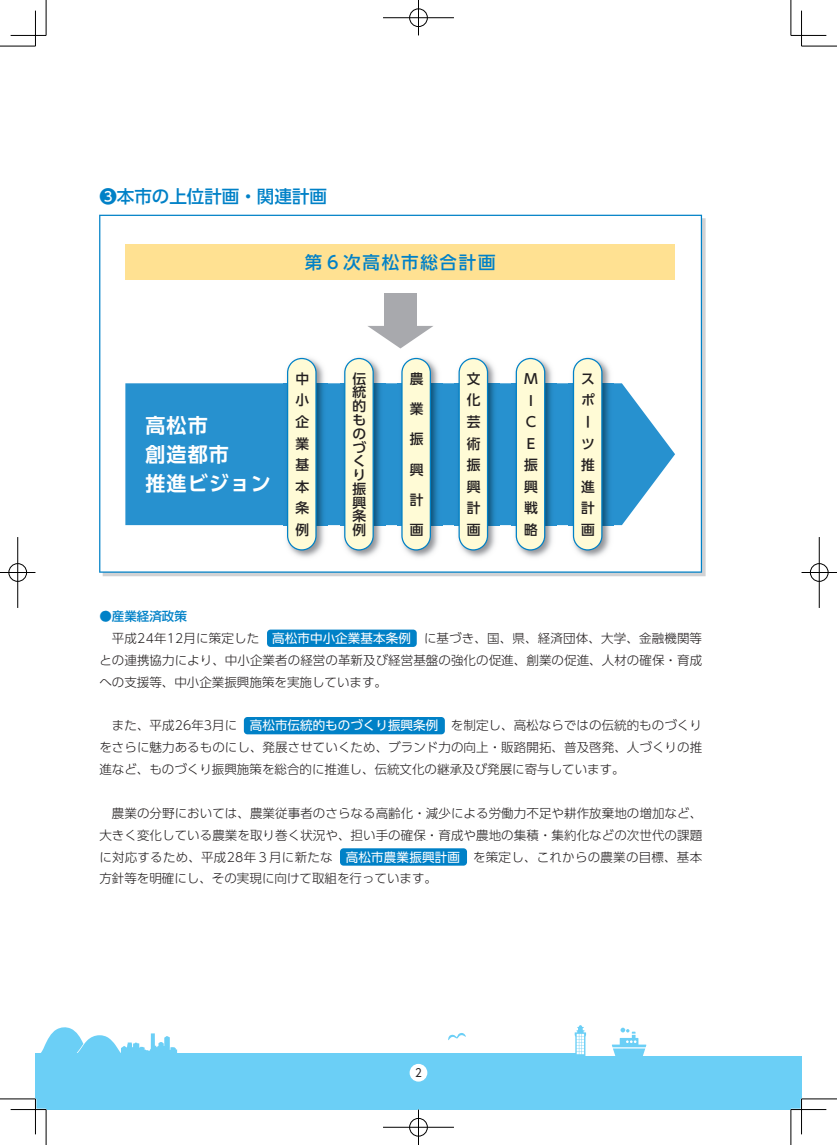
<style>
.page{position:relative;width:837px;height:1145px;background:#fff}
.page>*{position:absolute;margin:0;border:0;box-sizing:border-box;transform-origin:0 0}
.t1{font:700 20px/28.8px "UD Shin Go Pro De";letter-spacing:.05em;color:#fff}
.t2{font:500 17.5px "UD Shin Go Pro";color:#0081c7}
.t3{font:500 17.5px "UD Shin Go Pro";letter-spacing:.1em;color:#0081c7}
.t4{font:500 13.75px/21.6px "UD Shin Go Pro";color:#231f20;text-align:justify}
.t5{font:500 13.62px/13.8px "UD Shin Go Pro";color:#231f20}
.t6{font:300 12.5px/21.9px "UD Shin Go Pro";letter-spacing:.005em;color:#231f20;text-align:justify}
.t7{font:11.25px "UD Shin Go Pro";color:#231f20;scale:.9 1}
.s1{font-weight:500;color:#0081c7}
.s2{font-weight:400;color:#fff}
</style>
<div class="page">
<div style="left:35px;top:1056px;width:766px;height:53px;background:#6bcff6"></div>
<svg style="left:35px;top:1052px;width:539px;height:4px;fill:#6bcff6"></svg>
<svg style="left:448px;top:1033px;width:18px;height:7px"></svg>
<svg style="left:574px;top:1025px;width:12px;height:31px"></svg>
<svg style="left:36px;top:1027px;width:141px;height:29px"></svg>
<svg style="left:612px;top:1027px;width:34px;height:29px"></svg>
<div style="left:267px;top:629px;width:149px;height:18px;background:#0081c7;border-radius:4px"></div>
<div style="left:340px;top:848px;width:127px;height:17px;background:#0081c7;border-radius:4px"></div>
<div style="left:244px;top:717px;width:200px;height:17px;background:#0081c7;border-radius:4px"></div>
<svg style="left:99px;top:215px;width:602px;height:357px"></svg>
<div style="left:125px;top:245px;width:549px;height:35px;background:#ffe192"></div>
<svg style="left:125px;top:383px;width:549px;height:142px;background:#3a9bd3"></svg>
<img style="left:283px;top:354px;width:45px;height:207px">
<img style="left:283px;top:383px;width:45px;height:142px">
<svg style="left:287px;top:358px;width:29px;height:192px;background:#ebf1d5"></svg>
<img style="left:340px;top:354px;width:45px;height:207px">
<img style="left:340px;top:383px;width:45px;height:142px">
<svg style="left:344px;top:358px;width:29px;height:192px;background:#ebf1d5"></svg>
<img style="left:397px;top:354px;width:45px;height:207px">
<img style="left:397px;top:383px;width:45px;height:142px">
<svg style="left:401px;top:358px;width:30px;height:192px;background:#e4edd4"></svg>
<img style="left:454px;top:354px;width:45px;height:207px">
<img style="left:454px;top:383px;width:45px;height:142px">
<svg style="left:458px;top:358px;width:30px;height:192px;background:#e5eed4"></svg>
<img style="left:511px;top:354px;width:45px;height:207px">
<img style="left:511px;top:383px;width:45px;height:142px">
<svg style="left:515px;top:358px;width:30px;height:192px;background:#e5eed4"></svg>
<img style="left:568px;top:354px;width:45px;height:207px">
<img style="left:568px;top:383px;width:45px;height:142px">
<svg style="left:572px;top:358px;width:30px;height:192px;background:#e5eed4"></svg>
<svg style="left:367px;top:326px;width:66px;height:22px"></svg>
<div style="left:384px;top:293px;width:32px;height:38px;background:#a8a9ad"></div>
<div style="left:409px;top:1063px;width:18px;height:18px;background:#fff;border-radius:50%"></div>
<hr style="left:11px;top:1108px;width:35px;height:2px;background:#fff">
<hr style="left:790px;top:1108px;width:36px;height:2px;background:#fff">
<hr style="left:800px;top:1098px;width:2px;height:36px;background:#fff">
<hr style="left:0;top:46px;width:35px;height:1px;background:#000">
<hr style="left:801px;top:46px;width:35px;height:1px;background:#000">
<hr style="left:0;top:1098px;width:35px;height:1px;background:#000">
<hr style="left:801px;top:1098px;width:35px;height:1px;background:#000">
<hr style="left:46px;top:0;width:1px;height:35px;background:#000">
<hr style="left:46px;top:1109px;width:1px;height:35px;background:#000">
<hr style="left:790px;top:0;width:1px;height:35px;background:#000">
<hr style="left:790px;top:1109px;width:1px;height:35px;background:#000">
<hr style="left:11px;top:35px;width:35px;height:1px;background:#000">
<hr style="left:790px;top:35px;width:36px;height:1px;background:#000">
<hr style="left:11px;top:1109px;width:35px;height:1px;background:#000">
<hr style="left:790px;top:1109px;width:36px;height:1px;background:#000">
<hr style="left:35px;top:11px;width:1px;height:35px;background:#000">
<hr style="left:35px;top:1098px;width:1px;height:36px;background:#000">
<hr style="left:801px;top:11px;width:1px;height:35px;background:#000">
<hr style="left:801px;top:1098px;width:1px;height:36px;background:#000">
<div style="left:408px;top:8px;width:20px;height:19px;border:2px solid #fff;border-radius:50%"></div>
<hr style="left:383px;top:17px;width:71px;height:2px;background:#fff">
<hr style="left:417px;top:0;width:2px;height:35px;background:#fff">
<div style="left:409px;top:9px;width:18px;height:18px;border:1px solid #000;border-radius:50%"></div>
<hr style="left:383px;top:18px;width:71px;height:1px;background:#000">
<hr style="left:418px;top:0;width:1px;height:35px;background:#000">
<div style="left:408px;top:1117px;width:20px;height:20px;border:2px solid #fff;border-radius:50%"></div>
<hr style="left:383px;top:1126px;width:71px;height:2px;background:#fff">
<hr style="left:417px;top:1109px;width:2px;height:35px;background:#fff">
<div style="left:409px;top:1118px;width:18px;height:18px;border:1px solid #000;border-radius:50%"></div>
<hr style="left:383px;top:1127px;width:71px;height:1px;background:#000">
<hr style="left:418px;top:1109px;width:1px;height:35px;background:#000">
<div style="left:8px;top:562px;width:19px;height:20px;border:2px solid #fff;border-radius:50%"></div>
<hr style="left:0;top:571px;width:35px;height:2px;background:#fff">
<hr style="left:17px;top:537px;width:2px;height:71px;background:#fff">
<div style="left:9px;top:563px;width:18px;height:18px;border:1px solid #000;border-radius:50%"></div>
<hr style="left:0;top:572px;width:35px;height:1px;background:#000">
<hr style="left:18px;top:537px;width:1px;height:71px;background:#000">
<div style="left:809px;top:562px;width:19px;height:20px;border:2px solid #fff;border-radius:50%"></div>
<hr style="left:801px;top:571px;width:35px;height:2px;background:#fff">
<div style="left:809px;top:563px;width:19px;height:18px;border:1px solid #000;border-radius:50%"></div>
<hr style="left:801px;top:572px;width:35px;height:1px;background:#000">
<hr style="left:818px;top:537px;width:1px;height:71px;background:#000">
<h2 class="t2" style="left:99px;top:182px;width:229px">❸本市の上位計画・関連計画</h2>
<h2 class="t3" style="left:304px;top:248px;width:192px">第６次高松市総合計画</h2>
<h1 class="t1" style="left:145px;top:411px;width:126px">高松市<br>創造都市<br>推進ビジョン</h1>
<p class="t4" style="left:295px;top:367px;width:15px">中小企業基本条例</p>
<p class="t5" style="left:352px;top:371px;width:15px">伝統的ものづくり振興条例</p>
<p class="t4" style="left:409px;top:367px;width:15px">農</p>
<p class="t4" style="left:409px;top:397px;width:15px">業</p>
<p class="t4" style="left:409px;top:428px;width:15px">振</p>
<p class="t4" style="left:409px;top:454px;width:15px;line-height:30.2px">興計画</p>
<p class="t4" style="left:466px;top:367px;width:15px">文化芸術振興計画</p>
<p class="t4" style="left:524px;top:367px;width:15px;text-align:left">Ｍ<br>Ｉ<br>Ｃ<br>Ｅ振興戦略</p>
<p class="t4" style="left:581px;top:367px;width:15px;text-align:left">スポーツ推進計画</p>
<p class="t6" style="left:99px;top:604px;width:604px;text-align:left"><span class="s1">●産業経済政策<br></span>　平成24年12月に策定した　<span class="s2">高松市中小企業基本条例</span>　に基づき、国、県、経済団体、大学、金融機関等との連携協力により、中小企業者の経営の革新及び経営基盤の強化の促進、創業の促進、人材の確保・育成への支援等、中小企業振興施策を実施しています。</p>
<p class="t6" style="left:99px;top:714px;width:604px">　また、平成26年3月に　<span class="s2">高松市伝統的ものづくり振興条例</span>　を制定し、高松ならではの伝統的ものづくりをさらに魅力あるものにし、発展させていくため、ブランド力の向上・販路開拓、普及啓発、人づくりの推進など、ものづくり振興施策を総合的に推進し、伝統文化の継承及び発展に寄与しています。</p>
<p class="t6" style="left:99px;top:801px;width:604px">　農業の分野においては、農業従事者のさらなる高齢化・減少による労働力不足や耕作放棄地の増加など、大きく変化している農業を取り巻く状況や、担い手の確保・育成や農地の集積・集約化などの次世代の課題に対応するため、平成28年３月に新たな　<span class="s2">高松市農業振興計画</span>　を策定し、これからの農業の目標、基本方針等を明確にし、その実現に向けて取組を行っています。</p>
<p class="t7" style="left:415px;top:1063px;width:9px">2</p>
</div>
